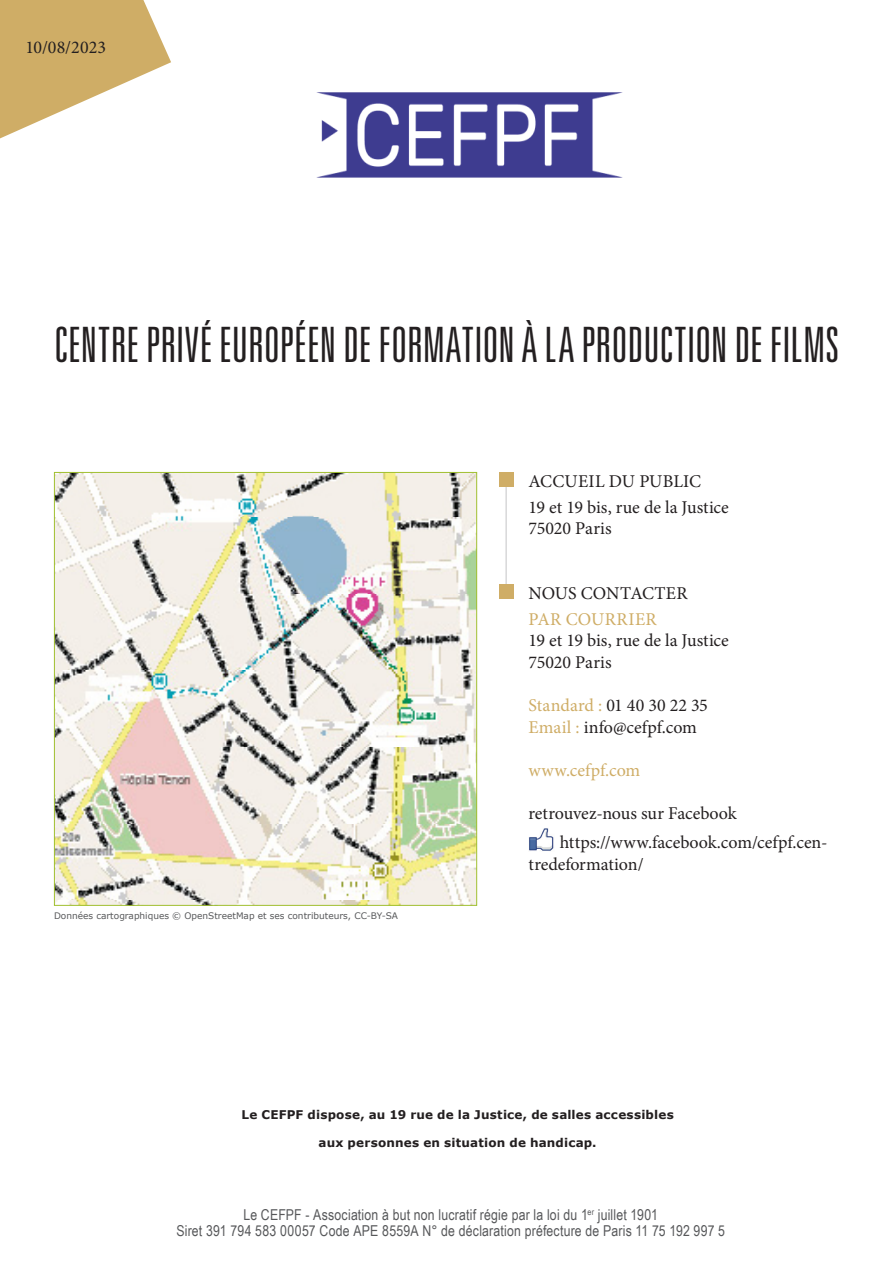
<style>
.page{position:relative;width:893px;height:1263px;background:#fff}
.page>*{position:absolute;margin:0;border:0;box-sizing:border-box;transform-origin:0 0}
.CPEFPF_en_long{font:300 ultra-condensed 48.75px "Univers LT Std";color:#231f20}
.Texte_coordonnées{font:18px/21.6px "Minion Pro";color:#231f20}
.Titre_coordonnées{font:18px "Minion Pro";letter-spacing:.005em;color:#231f20}
.Texte_coordonnées-2{font:18px "Minion Pro";color:#cfad66}
.Intertitre_coordonnées{font:18px "Minion Pro";letter-spacing:.02em;color:#cfad66}
.Mentions_légales{font:15px "Arial Narrow";letter-spacing:.015em;color:#57585a}
.TexteAvecTabulBold{font:700 12px "Verdana";letter-spacing:.015em;color:#231f20}
.t1{font:9px "Verdana";color:#57585a}
.s1{color:#cfad66}
</style>
<div class="page">
<svg style="left:0;top:0;width:171px;height:138px"></svg>
<img style="left:316px;top:92px;width:307px;height:86px">
<img style="left:56px;top:474px;width:419px;height:430px">
<hr style="left:505px;top:479px;width:2px;height:113px;background:#c1c2c4">
<div style="left:499px;top:472px;width:15px;height:15px;background:#cfad66"></div>
<div style="left:499px;top:584px;width:15px;height:15px;background:#cfad66"></div>
<img style="left:529px;top:828px;width:25px;height:23px">
<p class="Texte_coordonnées" style="left:26px;top:36px;width:82px">10/08/2023</p>
<p class="CPEFPF_en_long" style="left:54px;top:319px;width:786px">CENTRE PRIVÉ EUROPÉEN DE FORMATION À LA PRODUCTION DE FILMS</p>
<p class="Titre_coordonnées" style="left:529px;top:469px;width:174px">ACCUEIL DU PUBLIC</p>
<p class="Texte_coordonnées" style="left:529px;top:496px;width:202px">19 et 19 bis, rue de la Justice<br>75020 Paris</p>
<p class="t1" style="left:54px;top:909px;width:346px">Données cartographiques © OpenStreetMap et ses contributeurs, CC-BY-SA</p>
<p class="Titre_coordonnées" style="left:529px;top:581px;width:160px">NOUS CONTACTER</p>
<p class="Intertitre_coordonnées" style="left:529px;top:607px;width:129px">PAR COURRIER</p>
<p class="Texte_coordonnées" style="left:529px;top:630px;width:202px">19 et 19 bis, rue de la Justice</p>
<p class="Texte_coordonnées" style="left:529px;top:651px;width:85px">75020 Paris</p>
<p class="Texte_coordonnées" style="left:529px;top:695px;width:181px"><span class="s1">Standard :</span> 01 40 30 22 35</p>
<p class="Texte_coordonnées" style="left:529px;top:716px;width:170px"><span class="s1">Email :</span> info@cefpf.com</p>
<p class="Texte_coordonnées-2" style="left:529px;top:758px;width:113px">www.cefpf.com</p>
<p class="Texte_coordonnées" style="left:529px;top:803px;width:210px">retrouvez-nous sur Facebook</p>
<p class="Texte_coordonnées" style="left:529px;top:832px;width:300px;text-indent:31px">https://www.facebook.com/cefpf.cen&shy;tredeformation/</p>
<p class="TexteAvecTabulBold" style="left:241px;top:1106px;width:434px">Le CEFPF dispose, au 19 rue de la Justice, de salles accessibles</p>
<p class="TexteAvecTabulBold" style="left:319px;top:1134px;width:279px">aux personnes en situation de handicap.</p>
<p class="Mentions_légales" style="left:243px;top:1203px;width:416px">Le CEFPF - Association à but non lucratif régie par la loi du 1<sup>er</sup> juillet 1901</p>
<p class="Mentions_légales" style="left:176px;top:1220px;width:550px">Siret 391 794 583 00057 Code APE 8559A N° de déclaration préfecture de Paris 11 75 192 997 5</p>
</div>
